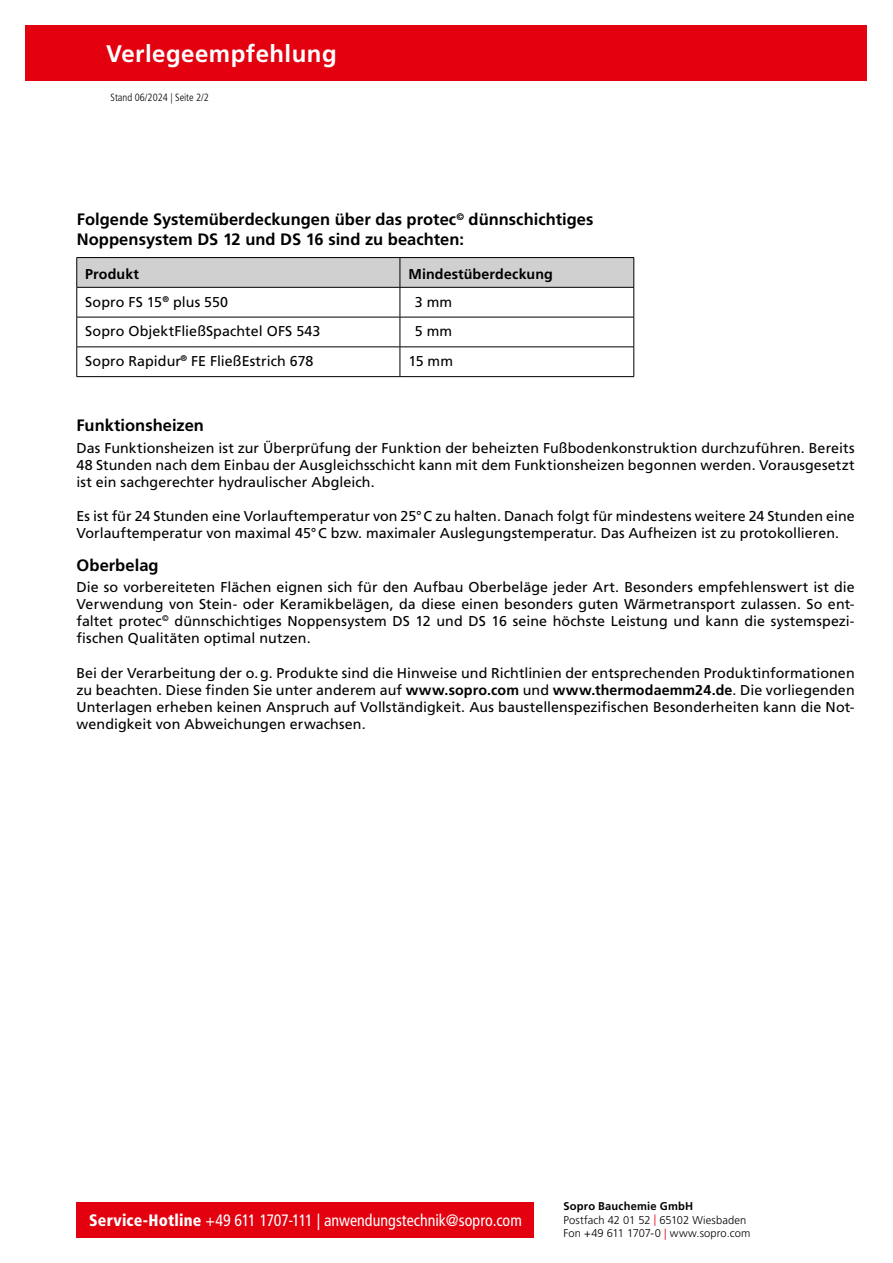
<style>
.page{position:relative;width:893px;height:1263px;background:#fff}
.page>*{position:absolute;margin:0;border:0;box-sizing:border-box;transform-origin:0 0}
.t1{font:700 24px "Frutiger LT Pro";letter-spacing:.02em;color:#fff}
.t2{font:700 16.5px/19.8px "Frutiger LT Pro";color:#000}
.t3{font:condensed 16.5px "Frutiger LT Pro";color:#fff}
.t4{font:14.25px/17.1px "Frutiger LT Pro";letter-spacing:.005em;color:#000;text-align:justify}
.t5{font:700 14.25px "Frutiger LT Pro";letter-spacing:.01em;color:#000}
.t6{font:300 11.25px/13.5px "Frutiger LT Pro";letter-spacing:.01em;color:#000}
.t7{font:300 condensed 10.5px "Frutiger LT Pro";color:#000}
.s1{font-weight:700}
.s2{font-weight:900}
.s3{color:#e3000f}
</style>
<div class="page">
<div style="left:77px;top:1202px;width:457px;height:36px;background:#e3000f"></div>
<div style="left:26px;top:26px;width:841px;height:55px;background:#e3000f"></div>
<hr style="left:77px;top:317px;width:323px;height:1px;background:#000">
<hr style="left:77px;top:317px;width:1px;height:30px;background:#000">
<hr style="left:400px;top:317px;width:234px;height:1px;background:#000">
<hr style="left:400px;top:317px;width:1px;height:30px;background:#000">
<hr style="left:634px;top:317px;width:1px;height:30px;background:#000">
<hr style="left:77px;top:347px;width:323px;height:1px;background:#000">
<svg style="left:77px;top:347px;width:1px;height:29px"></svg>
<hr style="left:400px;top:347px;width:234px;height:1px;background:#000">
<svg style="left:400px;top:347px;width:1px;height:29px"></svg>
<svg style="left:634px;top:347px;width:1px;height:29px"></svg>
<hr style="left:77px;top:376px;width:323px;height:1px;background:#000">
<hr style="left:400px;top:376px;width:234px;height:1px;background:#000">
<hr style="left:77px;top:257px;width:323px;height:1px;background:#000">
<hr style="left:400px;top:257px;width:234px;height:1px;background:#000">
<svg style="left:77px;top:258px;width:558px;height:59px"></svg>
<hr style="left:77px;top:287px;width:323px;height:1px;background:#000">
<hr style="left:400px;top:287px;width:234px;height:1px;background:#000">
<h1 class="t1" style="left:106px;top:39px;width:232px">Verlegeempfehlung</h1>
<p class="t7" style="left:111px;top:92px;width:100px">Stand 06/2024 | Seite 2/2</p>
<p class="t2" style="left:77px;top:209px;width:518px">Folgende Systemüberdeckungen über das protec<sup>©</sup> dünnschichtiges<br>Noppensystem DS 12 und DS 16 sind zu beachten:</p>
<p class="t5" style="left:85px;top:265px;width:55px">Produkt</p>
<p class="t5" style="left:408px;top:265px;width:146px">Mindestüberdeckung</p>
<p class="t4" style="left:85px;top:293px;width:144px">Sopro FS 15<sup>®</sup> plus 550</p>
<p class="t4" style="left:415px;top:293px;width:39px">3 mm</p>
<p class="t4" style="left:85px;top:323px;width:237px">Sopro ObjektFließSpachtel OFS 543</p>
<p class="t4" style="left:415px;top:323px;width:39px">5 mm</p>
<p class="t4" style="left:85px;top:353px;width:230px">Sopro Rapidur<sup>®</sup> FE FließEstrich 678</p>
<p class="t4" style="left:408px;top:353px;width:46px">15 mm</p>
<p class="t2" style="left:77px;top:416px;width:129px">Funktionsheizen</p>
<p class="t4" style="left:77px;top:439px;width:780px">Das Funktionsheizen ist zur Überprüfung der Funktion der beheizten Fußbodenkonstruktion durchzuführen. Bereits 48 Stunden nach dem Einbau der Ausgleichsschicht kann mit dem Funktionsheizen begonnen werden. Vorausgesetzt ist ein sachgerechter hydraulischer Abgleich.</p>
<p class="t4" style="left:77px;top:508px;width:780px">Es ist für 24 Stunden eine Vorlauftemperatur von 25°C zu halten. Danach folgt für mindestens weitere 24 Stunden eine<br>Vorlauftemperatur von maximal 45°C bzw. maximaler Auslegungstemperatur. Das Aufheizen ist zu protokollieren.</p>
<p class="t2" style="left:77px;top:555px;width:84px">Oberbelag</p>
<p class="t4" style="left:77px;top:579px;width:780px">Die so vorbereiteten Flächen eignen sich für den Aufbau Oberbeläge jeder Art. Besonders empfehlenswert ist die Verwendung von Stein- oder Keramikbelägen, da diese einen besonders guten Wärmetransport zulassen. So ent&shy;faltet protec<sup>©</sup> dünnschichtiges Noppensystem DS 12 und DS 16 seine höchste Leistung und kann die systemspezi&shy;fischen Qualitäten optimal nutzen.</p>
<p class="t4" style="left:77px;top:664px;width:780px">Bei der Verarbeitung der o.g. Produkte sind die Hinweise und Richtlinien der entsprechenden Produktinformationen zu beachten. Diese finden Sie unter anderem auf <span class="s1">www.sopro.com</span> und <span class="s1">www.thermodaemm24.de</span>. Die vorliegenden Unterlagen erheben keinen Anspruch auf Vollständigkeit. Aus baustellenspezifischen Besonderheiten kann die Not&shy;wendigkeit von Abweichungen erwachsen.</p>
<p class="t3" style="left:89px;top:1210px;width:434px"><span class="s2">Service-Hotline</span> +49 611 1707-111 | anwendungstechnik@sopro.com</p>
<p class="t6" style="left:563px;top:1200px;width:188px"><span class="s1">Sopro Bauchemie GmbH<br></span>Postfach 42 01 52 <span class="s3">|</span> 65102 Wiesbaden<br>Fon +49 611 1707-0 <span class="s3">|</span> www.sopro.com</p>
</div>
